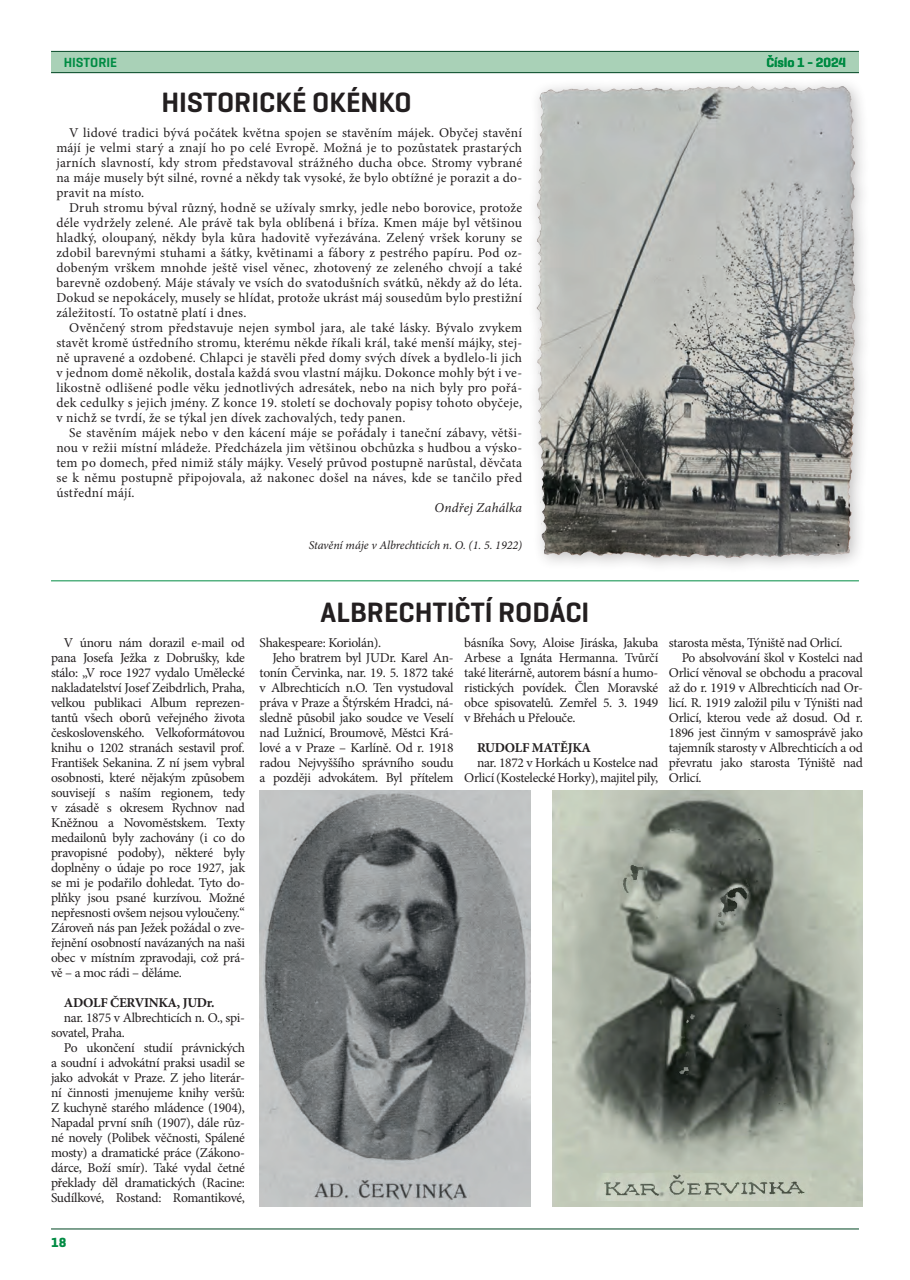
<style>
.page{position:relative;width:910px;height:1280px;background:#fff}
.page>*{position:absolute;margin:0;border:0;box-sizing:border-box;transform-origin:0 0}
.Nadpis{font:600 28.5px "Geogrotesque";color:#231f20}
.text_zpravodaj{font:13.5px/15px "Minion Pro";letter-spacing:-.02em;color:#231f20;text-align:justify}
.text_zpravodaj-2{font:700 13.5px "Minion Pro";letter-spacing:-.02em;color:#231f20}
.Stránkování{font:600 13.5px "Geogrotesque";color:#008b43}
.text_zpravodaj-3{font:italic 13.5px "Minion Pro";letter-spacing:.015em;color:#231f20}
.Stránkování-2{font:700 13.5px "Geogrotesque";color:#008b43}
.text_zpravodaj-4{font:italic 12px "Minion Pro";letter-spacing:-.01em;color:#231f20}
</style>
<div class="page">
<div style="left:51px;top:52px;width:808px;height:20px;background:#a9d1b7"></div>
<hr style="left:51px;top:72px;width:808px;height:1px;background:#004623">
<hr style="left:51px;top:51px;width:808px;height:1px;background:#004623">
<hr style="left:51px;top:1229px;width:808px;height:1px;background:#004623">
<img style="left:553px;top:791px;width:310px;height:416px">
<img style="left:260px;top:791px;width:270px;height:416px">
<div style="left:527px;top:76px;width:344px;height:498px;background:#231f20;opacity:.3"></div>
<img style="left:533px;top:85px;width:326px;height:474px">
<hr style="left:51px;top:581px;width:808px;height:1px;background:#008b43">
<p class="Stránkování" style="left:64px;top:54px;width:55px">HISTORIE</p>
<p class="Nadpis" style="left:161px;top:85px;width:252px">HISTORICKÉ OKÉNKO</p>
<p class="text_zpravodaj" style="left:56px;top:126px;width:467px;text-indent:13px">V lidové tradici bývá počátek května spojen se stavěním májek. Obyčej stavění májí je velmi starý a znají ho po celé Evropě. Možná je to pozůstatek prastarých jarních slavností, kdy strom představoval strážného ducha obce. Stromy vybrané na máje musely být silné, rovné a někdy tak vysoké, že bylo obtížné je porazit a do&shy;pravit na místo.</p>
<p class="text_zpravodaj" style="left:56px;top:201px;width:467px;text-indent:13px">Druh stromu býval různý, hodně se užívaly smrky, jedle nebo borovice, protože déle vydržely zelené. Ale právě tak byla oblíbená i bříza. Kmen máje byl většinou hladký, oloupaný, někdy byla kůra hadovitě vyřezávána. Zelený vršek koruny se zdobil barevnými stuhami a šátky, květinami a fábory z pestrého papíru. Pod oz&shy;dobeným vrškem mnohde ještě visel věnec, zhotovený ze zeleného chvojí a také barevně ozdobený. Máje stávaly ve vsích do svatodušních svátků, někdy až do léta.<br>Dokud se nepokácely, musely se hlídat, protože ukrást máj sousedům bylo prestižní záležitostí. To ostatně platí i dnes.</p>
<p class="text_zpravodaj" style="left:56px;top:321px;width:467px;text-indent:13px">Ověnčený strom představuje nejen symbol jara, ale také lásky. Bývalo zvykem stavět kromě ústředního stromu, kterému někde říkali král, také menší májky, stej&shy;ně upravené a ozdobené. Chlapci je stavěli před domy svých dívek a bydlelo-li jich v jednom domě několik, dostala každá svou vlastní májku. Dokonce mohly být i ve&shy;likostně odlišené podle věku jednotlivých adresátek, nebo na nich byly pro pořá&shy;dek cedulky s jejich jmény. Z konce 19. století se dochovaly popisy tohoto obyčeje, v nichž se tvrdí, že se týkal jen dívek zachovalých, tedy panen.</p>
<p class="text_zpravodaj" style="left:56px;top:426px;width:467px;text-indent:13px">Se stavěním májek nebo v den kácení máje se pořádaly i taneční zábavy, větši&shy;nou v režii místní mládeže. Předcházela jim většinou obchůzka s hudbou a výsko&shy;tem po domech, před nimiž stály májky. Veselý průvod postupně narůstal, děvčata se k němu postupně připojovala, až nakonec došel na náves, kde se tančilo před ústřední májí.</p>
<p class="text_zpravodaj-3" style="left:435px;top:499px;width:89px">Ondřej Zahálka</p>
<p class="text_zpravodaj-4" style="left:309px;top:537px;width:215px">Stavění máje v Albrechticích n. O. (1. 5. 1922)</p>
<p class="Stránkování" style="left:766px;top:54px;width:81px">Číslo 1 - 2024</p>
<p class="text_zpravodaj" style="left:51px;top:636px;width:196px;text-indent:13px">V únoru nám dorazil e-mail od pana Josefa Ježka z Dobrušky, kde stálo: „V roce 1927 vydalo Umělecké nakladatelství Josef Zeibdrlich, Praha, velkou publikaci Album reprezen&shy;tantů všech oborů veřejného života československého. Velkoformátovou knihu o 1202 stranách sestavil prof.<br>František Sekanina. Z ní jsem vybral osobnosti, které nějakým způsobem souvisejí s naším regionem, tedy v zásadě s okresem Rychnov nad Kněžnou a Novoměstskem. Texty medailonů byly zachovány (i co do pravopisné podoby), některé byly doplněny o údaje po roce 1927, jak se mi je podařilo dohledat. Tyto do&shy;plňky jsou psané kurzívou. Možné nepřesnosti ovšem nejsou vyloučeny.“ Zároveň nás pan Ježek požádal o zve&shy;řejnění osobností navázaných na naši obec v místním zpravodaji, což prá&shy;vě – a moc rádi – děláme.</p>
<p class="text_zpravodaj-2" style="left:64px;top:993px;width:152px">ADOLF ČERVINKA, JUDr.</p>
<p class="text_zpravodaj" style="left:51px;top:1011px;width:195px;text-indent:13px">nar. 1875 v Albrechticích n. O., spi&shy;sovatel, Praha.</p>
<p class="text_zpravodaj" style="left:51px;top:1041px;width:196px;text-indent:13px">Po ukončení studií právnických a soudní i advokátní praksi usadil se jako advokát v Praze. Z jeho literár&shy;ní činnosti jmenujeme knihy veršů:<br>Z kuchyně starého mládence (1904), Napadal první sníh (1907), dále růz&shy;né novely (Polibek věčnosti, Spálené mosty) a dramatické práce (Zákono&shy;dárce, Boží smír). Také vydal četné překlady děl dramatických (Racine:<br>Sudílkové, Rostand: Romantikové,</p>
<p class="Stránkování-2" style="left:51px;top:1234px;width:17px">18</p>
<p class="Nadpis" style="left:321px;top:595px;width:270px">ALBRECHTIČTÍ RODÁCI</p>
<p class="text_zpravodaj" style="left:260px;top:636px;width:123px">Shakespeare: Koriolán).</p>
<p class="text_zpravodaj" style="left:260px;top:651px;width:196px;text-indent:13px">Jeho bratrem byl JUDr. Karel An&shy;tonín Červinka, nar. 19. 5. 1872 také v Albrechticích n.O. Ten vystudoval práva v Praze a Štýrském Hradci, ná&shy;sledně působil jako soudce ve Veselí nad Lužnicí, Broumově, Městci Krá&shy;lové a v Praze – Karlíně. Od r. 1918 radou Nejvyššího správního soudu a později advokátem. Byl přítelem</p>
<p class="text_zpravodaj" style="left:464px;top:636px;width:196px">básníka Sovy, Aloise Jiráska, Jakuba Arbese a Ignáta Hermanna. Tvůrčí také literárně, autorem básní a humo&shy;ristických povídek. Člen Moravské obce spisovatelů. Zemřel 5. 3. 1949 v Břehách u Přelouče.</p>
<p class="text_zpravodaj-2" style="left:477px;top:738px;width:116px">RUDOLF MATĚJKA</p>
<p class="text_zpravodaj" style="left:464px;top:756px;width:195px;text-align:right">nar. 1872 v Horkách u Kostelce nad<br>Orlicí (Kostelecké Horky), majitel pily,</p>
<p class="text_zpravodaj" style="left:669px;top:636px;width:175px">starosta města, Týniště nad Orlicí.</p>
<p class="text_zpravodaj" style="left:669px;top:651px;width:196px;text-indent:13px">Po absolvování škol v Kostelci nad Orlicí věnoval se obchodu a pracoval až do r. 1919 v Albrechticích nad Or&shy;licí. R. 1919 založil pilu v Týništi nad Orlicí, kterou vede až dosud. Od r.<br>1896 jest činným v samosprávě jako tajemník starosty v Albrechticích a od převratu jako starosta Týniště nad Orlicí.</p>
</div>
